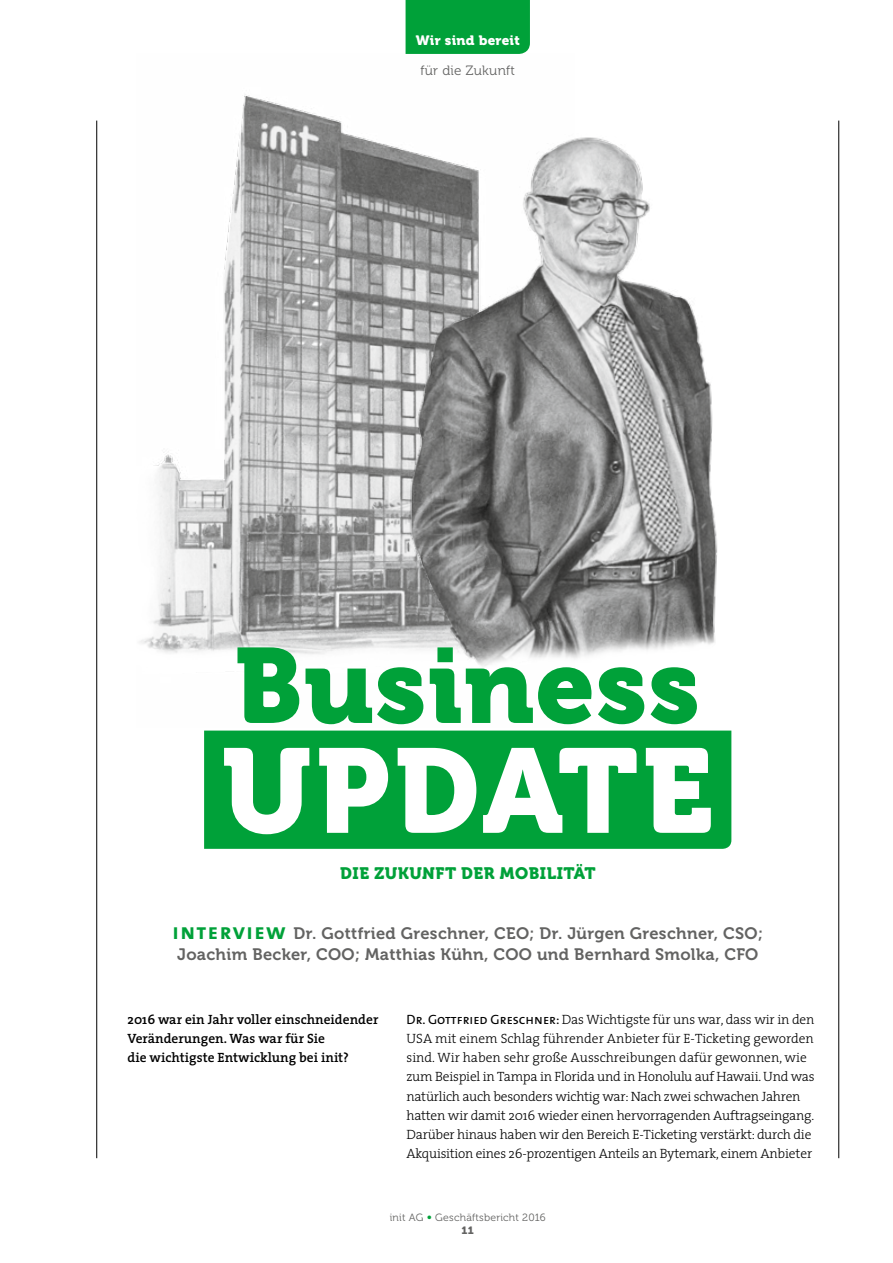
<style>
.page{position:relative;width:893px;height:1263px;background:#fff}
.page>*{position:absolute;margin:0;border:0;box-sizing:border-box;transform-origin:0 0}
.t1{font:118.8px "Museo 900";letter-spacing:.035em;color:#fff}
.t2{font:105.6px "Museo 900";letter-spacing:.005em;color:#00a139}
.t3{font:16.5px/21px "Museo 700";letter-spacing:.02em;color:#636362}
.t4{font:16.5px "Museo 900";letter-spacing:.03em;color:#00a139}
.t5{font:300 13.5px/19.2px "The Serif";letter-spacing:-.015em;color:#000}
.t6{font:600 13.5px/19.2px "The Serif";color:#000}
.t7{font:13.5px "Museo 900";letter-spacing:.02em;color:#fff}
.t8{font:13.5px "Museo 300";letter-spacing:.02em;color:#636362}
.t9{font:10.5px "Museo 300";letter-spacing:.02em;color:#636362}
.t10{font:10.5px "Museo 900";color:#636362}
.s1{font-family:"The Sans Bold Caps";font-size:22.5px;color:#00a139}
.s2{font-family:"The Sans Caps";font-weight:400}
.s3{color:#00a139}
</style>
<div class="page">
<img style="left:140px;top:94px;width:234px;height:560px">
<img style="left:374px;top:137px;width:344px;height:529px">
<hr style="left:838px;top:121px;width:1px;height:1037px;background:#000">
<div style="left:204px;top:730px;width:527px;height:119px;background:#00a139"></div>
<div style="left:405px;top:0;width:125px;height:54px;background:#00a139"></div>
<hr style="left:96px;top:121px;width:1px;height:1037px;background:#000">
<p class="t7" style="left:416px;top:33px;width:105px">Wir sind bereit</p>
<p class="t8" style="left:420px;top:64px;width:96px">für die Zukunft</p>
<h2 class="t2" style="left:235px;top:626px;width:467px">Business</h2>
<h1 class="t1" style="left:222px;top:724px;width:493px">UPDATE</h1>
<p class="t4" style="left:340px;top:864px;width:257px">DIE ZUKUNFT DER MOBILITÄT</p>
<p class="t3" style="left:172px;top:923px;width:592px"><span class="s1">interview</span> Dr. Gottfried Greschner, CEO; Dr. Jürgen Greschner, CSO;<br>Joachim Becker, COO; Matthias Kühn, COO und Bernhard Smolka, CFO</p>
<p class="t6" style="left:128px;top:1009px;width:252px">2016 war ein Jahr voller einschneidender<br>Veränderungen. Was war für Sie<br>die wichtigste Entwicklung bei init?</p>
<p class="t5" style="left:406px;top:1009px;width:410px"><span class="s2">Dr. Gottfried Greschner:</span> Das Wichtigste für uns war, dass wir in den USA mit einem Schlag führender Anbieter für E-Ticketing geworden sind. Wir haben sehr große Ausschreibungen dafür gewonnen, wie zum Beispiel in Tampa in Florida und in Honolulu auf Hawaii. Und was natürlich auch besonders wichtig war: Nach zwei schwachen Jahren hatten wir damit 2016 wieder einen hervorragenden Auftragseingang.<br>Darüber hinaus haben wir den Bereich E-Ticketing verstärkt: durch die Akquisition eines 26-prozentigen Anteils an Bytemark, einem Anbieter</p>
<p class="t9" style="left:390px;top:1211px;width:157px">init AG <span class="s3">∞</span> Geschäftsbericht 2016</p>
<p class="t10" style="left:462px;top:1225px;width:14px">11</p>
</div>
